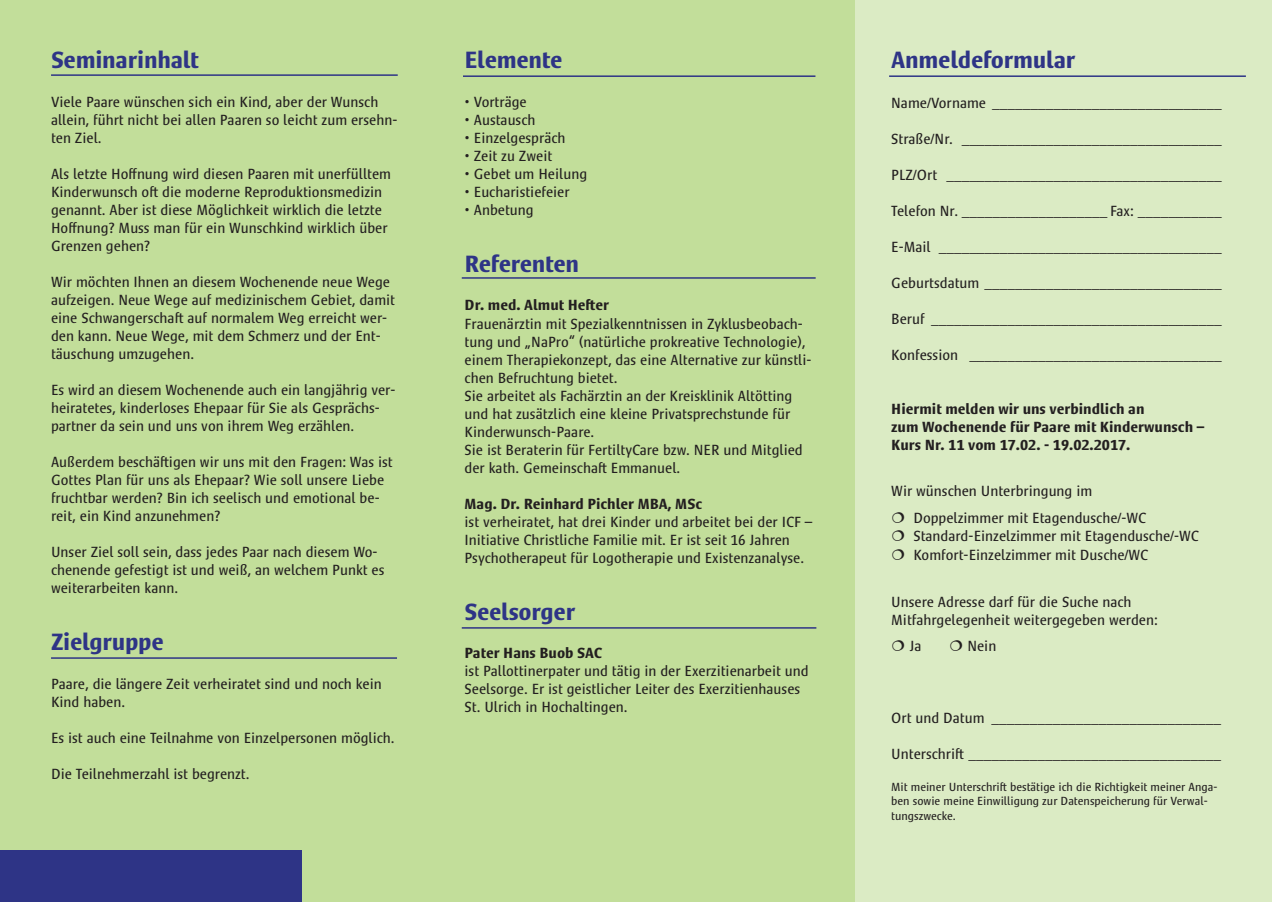
<style>
.page{position:relative;width:1272px;height:902px;background:#fff}
.page>*{position:absolute;margin:0;border:0;box-sizing:border-box;transform-origin:0 0}
.t1{font:700 24px "Satero Sans LT Pro";letter-spacing:-.01em;color:#2e3486}
.t2{font:15px/18px "Satero Sans LT Pro";color:#231f20}
.t3{font:700 15px/18px "Satero Sans LT Pro";color:#231f20}
.t4{font:12px/14.4px "Satero Sans LT Pro";color:#231f20}
</style>
<div class="page">
<div style="left:0;top:0;width:855px;height:901px;background:#c2de9a"></div>
<div style="left:855px;top:0;width:416px;height:901px;background:#dbebc4"></div>
<div style="left:0;top:850px;width:301px;height:51px;background:#2e3486"></div>
<hr style="left:463px;top:75px;width:352px;height:2px;background:#2e3486">
<hr style="left:462px;top:627px;width:354px;height:1px;background:#2e3486">
<hr style="left:462px;top:277px;width:353px;height:2px;background:#2e3486">
<hr style="left:51px;top:74px;width:347px;height:2px;background:#2e3486">
<hr style="left:889px;top:75px;width:356px;height:2px;background:#2e3486">
<hr style="left:51px;top:657px;width:346px;height:1px;background:#2e3486">
<h1 class="t1" style="left:51px;top:51px;width:149px">Seminarinhalt</h1>
<p class="t2" style="left:51px;top:94px;width:348px">Viele Paare wünschen sich ein Kind, aber der Wunsch allein, führt nicht bei allen Paaren so leicht zum ersehn&shy;ten Ziel.</p>
<p class="t2" style="left:51px;top:166px;width:341px">Als letzte Hoffnung wird diesen Paaren mit unerfülltem Kinderwunsch oft die moderne Reproduktionsmedizin genannt. Aber ist diese Möglichkeit wirklich die letzte Hoffnung? Muss man für ein Wunschkind wirklich über Grenzen gehen?</p>
<p class="t2" style="left:51px;top:274px;width:345px">Wir möchten Ihnen an diesem Wochenende neue Wege aufzeigen. Neue Wege auf medizinischem Gebiet, damit eine Schwangerschaft auf normalem Weg erreicht wer&shy;den kann. Neue Wege, mit dem Schmerz und der Ent&shy;täuschung umzugehen.</p>
<p class="t2" style="left:51px;top:382px;width:346px">Es wird an diesem Wochenende auch ein langjährig ver&shy;heiratetes, kinderloses Ehepaar für Sie als Gesprächs&shy;partner da sein und uns von ihrem Weg erzählen.</p>
<p class="t2" style="left:51px;top:454px;width:343px">Außerdem beschäftigen wir uns mit den Fragen: Was ist Gottes Plan für uns als Ehepaar? Wie soll unsere Liebe fruchtbar werden? Bin ich seelisch und emotional be&shy;reit, ein Kind anzunehmen?</p>
<p class="t2" style="left:51px;top:544px;width:335px">Unser Ziel soll sein, dass jedes Paar nach diesem Wo&shy;chenende gefestigt ist und weiß, an welchem Punkt es weiterarbeiten kann.</p>
<h1 class="t1" style="left:51px;top:632px;width:114px">Zielgruppe</h1>
<p class="t2" style="left:51px;top:675px;width:332px">Paare, die längere Zeit verheiratet sind und noch kein<br>Kind haben.</p>
<p class="t2" style="left:51px;top:729px;width:345px">Es ist auch eine Teilnahme von Einzelpersonen möglich.</p>
<p class="t2" style="left:51px;top:765px;width:200px">Die Teilnehmerzahl ist begrenzt.</p>
<h1 class="t1" style="left:464px;top:51px;width:99px">Elemente</h1>
<p class="t2" style="left:464px;top:94px;width:64px">• Vorträge</p>
<p class="t2" style="left:464px;top:112px;width:72px">• Austausch</p>
<p class="t2" style="left:464px;top:130px;width:102px">• Einzelgespräch</p>
<p class="t2" style="left:464px;top:148px;width:89px">• Zeit zu Zweit</p>
<p class="t2" style="left:464px;top:166px;width:124px">• Gebet um Heilung</p>
<p class="t2" style="left:464px;top:184px;width:107px">• Eucharistiefeier</p>
<p class="t2" style="left:464px;top:202px;width:71px">• Anbetung</p>
<h1 class="t1" style="left:464px;top:254px;width:116px">Referenten</h1>
<p class="t3" style="left:464px;top:297px;width:146px">Dr. med. Almut Hefter</p>
<p class="t2" style="left:464px;top:315px;width:348px">Frauenärztin mit Spezialkenntnissen in Zyklusbeobach&shy;tung und „NaPro“ (natürliche prokreative Technologie), einem Therapiekonzept, das eine Alternative zur künstli&shy;chen Befruchtung bietet.<br>Sie arbeitet als Fachärztin an der Kreisklinik Altötting und hat zusätzlich eine kleine Privatsprechstunde für Kinderwunsch-Paare.<br>Sie ist Beraterin für FertiltyCare bzw. NER und Mitglied der kath. Gemeinschaft Emmanuel.</p>
<p class="t3" style="left:464px;top:495px;width:239px">Mag. Dr. Reinhard Pichler MBA, MSc</p>
<p class="t2" style="left:464px;top:513px;width:349px">ist verheiratet, hat drei Kinder und arbeitet bei der ICF –<br>Initiative Christliche Familie mit. Er ist seit 16 Jahren<br>Psychotherapeut für Logotherapie und Existenzanalyse.</p>
<h1 class="t1" style="left:464px;top:602px;width:112px">Seelsorger</h1>
<p class="t3" style="left:464px;top:645px;width:139px">Pater Hans Buob SAC</p>
<p class="t2" style="left:464px;top:663px;width:345px">ist Pallottinerpater und tätig in der Exerzitienarbeit und<br>Seelsorge. Er ist geistlicher Leiter des Exerzitienhauses<br>St. Ulrich in Hochaltingen.</p>
<h1 class="t1" style="left:891px;top:51px;width:185px">Anmeldeformular</h1>
<p class="t2" style="left:891px;top:95px;width:332px">Name/Vorname ______________________________</p>
<p class="t2" style="left:891px;top:131px;width:332px">Straße/Nr. __________________________________</p>
<p class="t2" style="left:891px;top:167px;width:332px">PLZ/Ort ____________________________________</p>
<p class="t2" style="left:891px;top:203px;width:332px">Telefon Nr. ___________________ Fax: ___________</p>
<p class="t2" style="left:891px;top:239px;width:332px">E-Mail _____________________________________</p>
<p class="t2" style="left:891px;top:275px;width:332px">Geburtsdatum _______________________________</p>
<p class="t2" style="left:891px;top:311px;width:332px">Beruf ______________________________________</p>
<p class="t2" style="left:891px;top:347px;width:332px">Konfession _________________________________</p>
<p class="t3" style="left:891px;top:401px;width:314px">Hiermit melden wir uns verbindlich an<br>zum Wochenende für Paare mit Kinderwunsch –<br>Kurs Nr. 11 vom 17.02. - 19.02.2017.</p>
<p class="t2" style="left:913px;top:479px;width:234px;line-height:26.2px;text-indent:-22px">Wir wünschen Unterbringung im<br>Doppelzimmer mit Etagendusche/-WC</p>
<p class="t2" style="left:913px;top:528px;width:287px;line-height:18.8px">Standard-Einzelzimmer mit Etagendusche/-WC<br>Komfort-Einzelzimmer mit Dusche/WC</p>
<p class="t2" style="left:891px;top:593px;width:268px">Unsere Adresse darf für die Suche nach<br>Mitfahrgelegenheit weitergegeben werden:</p>
<p class="t2" style="left:909px;top:637px;width:14px">Ja</p>
<p class="t2" style="left:967px;top:637px;width:30px">Nein</p>
<p class="t2" style="left:891px;top:709px;width:331px">Ort und Datum ______________________________</p>
<p class="t2" style="left:891px;top:745px;width:331px">Unterschrift _________________________________</p>
<p class="t4" style="left:891px;top:780px;width:327px">Mit meiner Unterschrift bestätige ich die Richtigkeit meiner Anga&shy;ben sowie meine Einwilligung zur Datenspeicherung für Verwal&shy;tungszwecke.</p>
</div>
